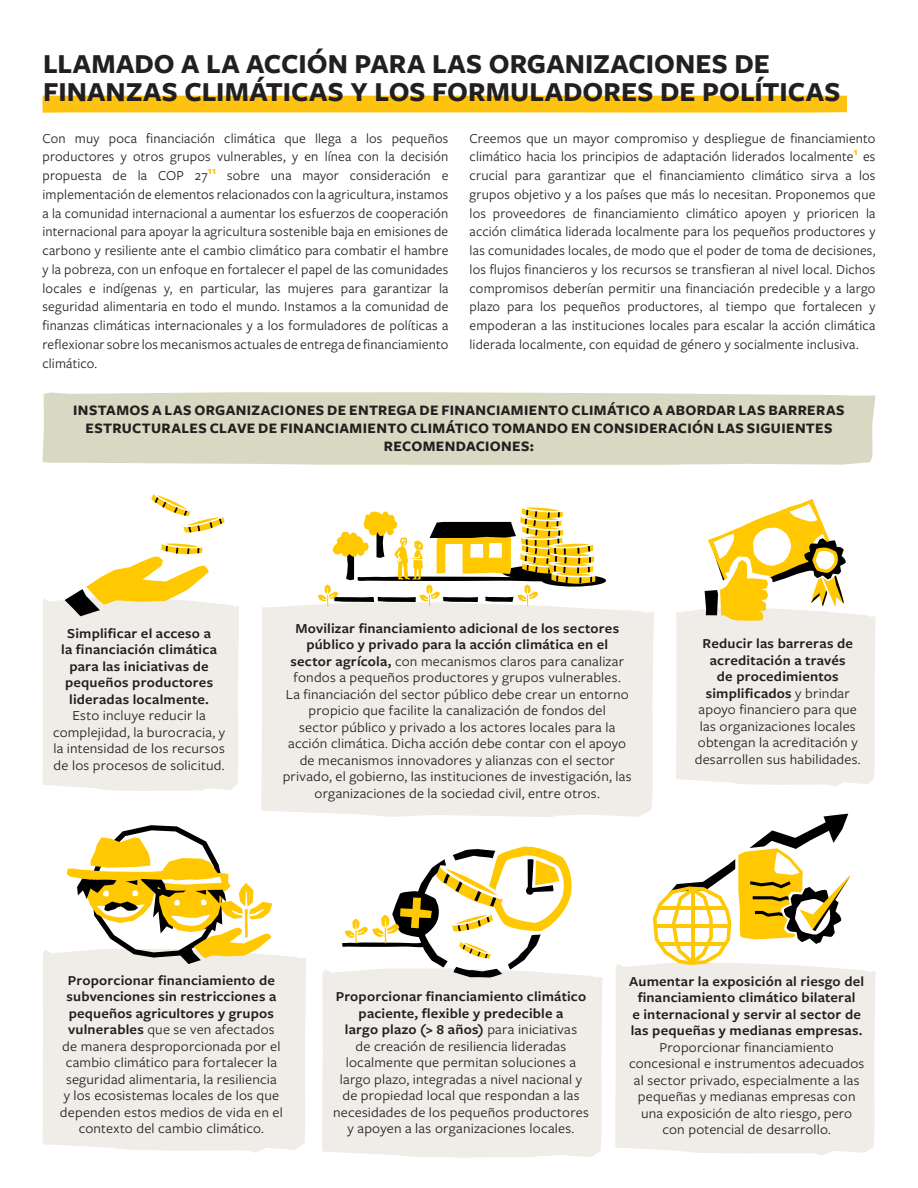
<style>
.page{position:relative;width:918px;height:1188px;background:#fff}
.page>*{position:absolute;margin:0;border:0;box-sizing:border-box;transform-origin:0 0}
.t1{font:700 28.5px/28.5px "Freight Sans Pro";letter-spacing:.005em;color:#231f20}
.t2{font:700 15px/18px "Freight Sans";letter-spacing:.025em;color:#231f20;text-align:center}
.t3{font:14.25px/16.5px "Freight Sans Pro";letter-spacing:.01em;color:#231f20;text-align:center;scale:1.05 1}
.t4{font:14.25px/18.8px "Freight Sans Pro";letter-spacing:.01em;color:#231f20;text-align:justify}
.t5{font:600 14.25px/16.5px "Freight Sans Pro";letter-spacing:.01em;color:#231f20;text-align:center;scale:1.05 1}
.s1{font-weight:400}
.s2{font-weight:600}
</style>
<div class="page">
<div style="left:322px;top:969px;width:281px;height:189px;background:#f0ede8"></div>
<div style="left:43px;top:392px;width:832px;height:73px;background:#d9d9c3"></div>
<div style="left:43px;top:950px;width:263px;height:203px;background:#f0ede8"></div>
<div style="left:615px;top:964px;width:260px;height:191px;background:#f0ede8"></div>
<div style="left:261px;top:604px;width:393px;height:213px;background:#f0ede8"></div>
<div style="left:43px;top:96px;width:804px;height:17px;background:#fec210"></div>
<svg style="left:151px;top:493px;width:74px;height:40px"></svg>
<svg style="left:43px;top:543px;width:196px;height:248px"></svg>
<svg style="left:542px;top:575px;width:64px;height:12px"></svg>
<svg style="left:318px;top:507px;width:278px;height:99px"></svg>
<svg style="left:676px;top:499px;width:199px;height:288px"></svg>
<svg style="left:342px;top:846px;width:236px;height:132px"></svg>
<svg style="left:653px;top:814px;width:197px;height:151px"></svg>
<svg style="left:67px;top:825px;width:205px;height:139px"></svg>
<p class="t1" style="left:43px;top:48px;width:799px">LLAMADO A LA ACCIÓN PARA LAS ORGANIZACIONES DE<br>FINANZAS CLIMÁTICAS Y LOS FORMULADORES DE POLÍTICAS</p>
<p class="t4" style="left:43px;top:128px;width:407px">Con muy poca financiación climática que llega a los pequeños productores y otros grupos vulnerables, y en línea con la decisión propuesta de la COP 27<sup>11</sup> sobre una mayor consideración e implementación de elementos relacionados con la agricultura, instamos a la comunidad internacional a aumentar los esfuerzos de cooperación internacional para apoyar la agricultura sostenible baja en emisiones de carbono y resiliente ante el cambio climático para combatir el hambre y la pobreza, con un enfoque en fortalecer el papel de las comunidades locales e indígenas y, en particular, las mujeres para garantizar la seguridad alimentaria en todo el mundo. Instamos a la comunidad de finanzas climáticas internacionales y a los formuladores de políticas a reflexionar sobre los mecanismos actuales de entrega de financiamiento climático.</p>
<p class="t4" style="left:470px;top:128px;width:407px">Creemos que un mayor compromiso y despliegue de financiamiento climático hacia los principios de adaptación liderados localmente<sup>1</sup> es crucial para garantizar que el financiamiento climático sirva a los grupos objetivo y a los países que más lo necesitan. Proponemos que los proveedores de financiamiento climático apoyen y prioricen la acción climática liderada localmente para los pequeños productores y las comunidades locales, de modo que el poder de toma de decisiones, los flujos financieros y los recursos se transfieran al nivel local. Dichos compromisos deberían permitir una financiación predecible y a largo plazo para los pequeños productores, al tiempo que fortalecen y empoderan a las instituciones locales para escalar la acción climática liderada localmente, con equidad de género y socialmente inclusiva.</p>
<p class="t2" style="left:73px;top:402px;width:773px">INSTAMOS A LAS ORGANIZACIONES DE ENTREGA DE FINANCIAMIENTO CLIMÁTICO A ABORDAR LAS BARRERAS<br>ESTRUCTURALES CLAVE DE FINANCIAMIENTO CLIMÁTICO TOMANDO EN CONSIDERACIÓN LAS SIGUIENTES<br>RECOMENDACIONES:</p>
<p class="t5" style="left:53px;top:624px;width:165px">Simplificar el acceso a<br>la financiación climática para las iniciativas de pequeños productores lideradas localmente.<br><span class="s1">Esto incluye reducir la complejidad, la burocracia, y la intensidad de los recursos de los procesos de solicitud.</span></p>
<p class="t3" style="left:283px;top:619px;width:334px"><span class="s2">Movilizar financiamiento adicional de los sectores público y privado para la acción climática en el<br>sector agrícola,</span> con mecanismos claros para canalizar fondos a pequeños productores y grupos vulnerables.<br>La financiación del sector público debe crear un entorno propicio que facilite la canalización de fondos del<br>sector público y privado a los actores locales para la acción climática. Dicha acción debe contar con el apoyo de mecanismos innovadores y alianzas con el sector privado, el gobierno, las instituciones de investigación, las organizaciones de la sociedad civil, entre otros.</p>
<p class="t3" style="left:695px;top:635px;width:160px"><span class="s2">Reducir las barreras de acreditación a través<br>de procedimientos simplificados</span> y brindar apoyo financiero para que las organizaciones locales obtengan la acreditación y desarrollen sus habilidades.</p>
<p class="t3" style="left:60px;top:971px;width:214px"><span class="s2">Proporcionar financiamiento de subvenciones sin restricciones a pequeños agricultores y grupos vulnerables</span> que se ven afectados de manera desproporcionada por el cambio climático para fortalecer la seguridad alimentaria, la resiliencia<br>y los ecosistemas locales de los que dependen estos medios de vida en el contexto del cambio climático.</p>
<p class="t3" style="left:333px;top:988px;width:245px"><span class="s2">Proporcionar financiamiento climático paciente, flexible y predecible a<br>largo plazo (&gt; 8 años)</span> para iniciativas<br>de creación de resiliencia lideradas localmente que permitan soluciones a largo plazo, integradas a nivel nacional y de propiedad local que respondan a las necesidades de los pequeños productores y apoyen a las organizaciones locales.</p>
<p class="t3" style="left:629px;top:972px;width:226px"><span class="s2">Aumentar la exposición al riesgo del financiamiento climático bilateral<br>e internacional y servir al sector de las pequeñas y medianas empresas.<br></span>Proporcionar financiamiento concesional e instrumentos adecuados al sector privado, especialmente a las pequeñas y medianas empresas con una exposición de alto riesgo, pero con potencial de desarrollo.</p>
</div>
